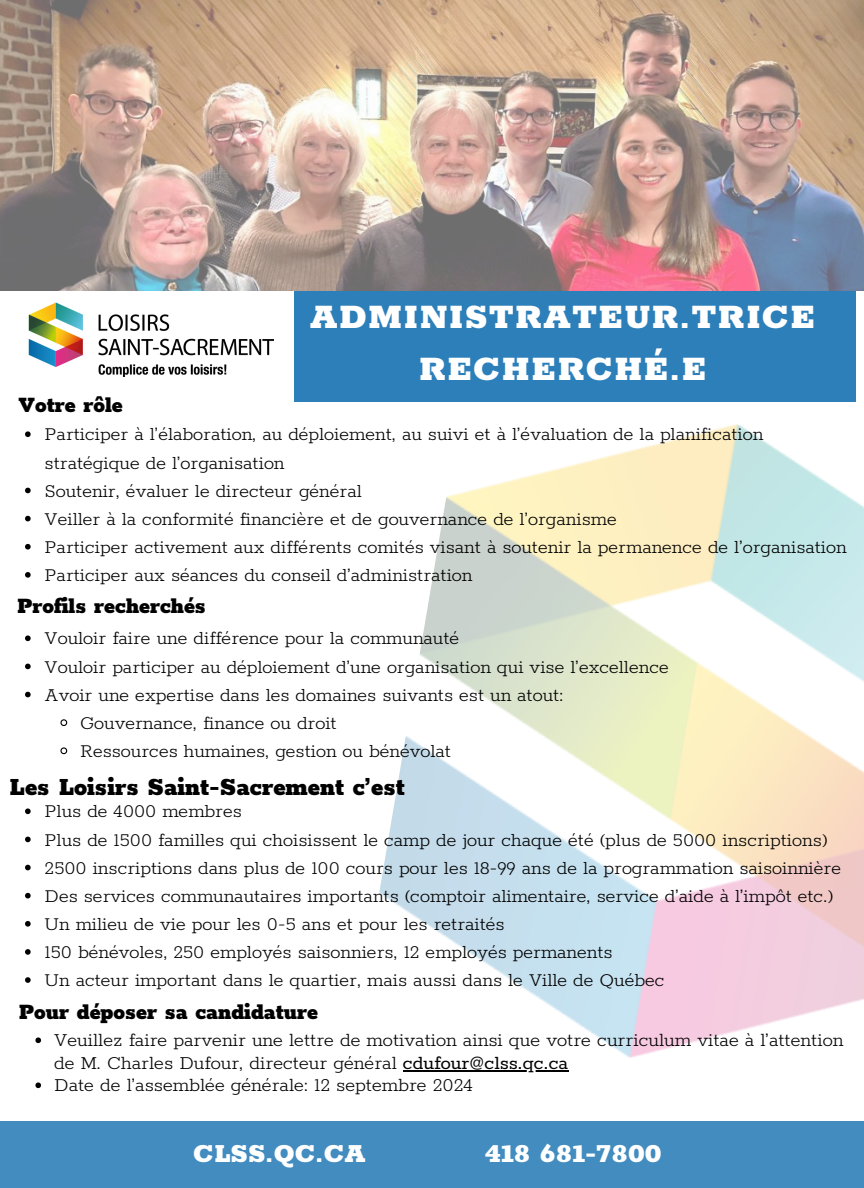
<style>
.page{position:relative;width:864px;height:1188px;background:#fff}
.page>*{position:absolute;margin:0;border:0;box-sizing:border-box;transform-origin:0 0}
.t1{font:900 37.5px/51.8px "Rokkitt";letter-spacing:.025em;color:#fff;text-align:center}
.t2{font:900 28.5px "Rokkitt";color:#fff}
.t3{font:900 27px "Rokkitt";color:#000}
.t4{font:900 24px "Rokkitt";color:#000}
.t5{font:300 21px/22.5px "Rokkitt";color:#000}
.t6{font:300 20.85px/28.2px "Rokkitt";color:#000}
.s1{font-weight:400}
</style>
<div class="page">
<img style="left:0;top:0;width:864px;height:291px">
<div style="left:294px;top:291px;width:562px;height:110px;background:#2d7fba"></div>
<img style="left:28px;top:302px;width:246px;height:74px">
<img style="left:348px;top:401px;width:516px;height:721px">
<div style="left:0;top:1122px;width:864px;height:66px;background:#428cc0"></div>
<svg style="left:25px;top:431px;width:6px;height:6px"></svg>
<svg style="left:25px;top:488px;width:6px;height:5px"></svg>
<svg style="left:25px;top:516px;width:6px;height:5px"></svg>
<svg style="left:25px;top:544px;width:6px;height:6px"></svg>
<svg style="left:25px;top:572px;width:6px;height:6px"></svg>
<svg style="left:35px;top:1037px;width:6px;height:6px"></svg>
<hr style="left:403px;top:1070px;width:165px;height:1px;background:#000">
<svg style="left:35px;top:1082px;width:6px;height:6px"></svg>
<svg style="left:25px;top:635px;width:6px;height:6px"></svg>
<svg style="left:25px;top:664px;width:6px;height:5px"></svg>
<svg style="left:25px;top:692px;width:6px;height:5px"></svg>
<svg style="left:60px;top:719px;width:8px;height:7px"></svg>
<svg style="left:60px;top:747px;width:8px;height:8px"></svg>
<svg style="left:25px;top:808px;width:6px;height:6px"></svg>
<svg style="left:25px;top:837px;width:6px;height:5px"></svg>
<svg style="left:25px;top:865px;width:6px;height:5px"></svg>
<svg style="left:25px;top:893px;width:6px;height:5px"></svg>
<svg style="left:25px;top:921px;width:6px;height:6px"></svg>
<svg style="left:25px;top:949px;width:6px;height:6px"></svg>
<svg style="left:25px;top:977px;width:6px;height:6px"></svg>
<p class="t4" style="left:19px;top:393px;width:106px">Votre rôle</p>
<p class="t1" style="left:310px;top:293px;width:507px">ADMINISTRATEUR.TRICE<br>RECHERCHÉ.E</p>
<h1 class="t6" style="left:45px;top:421px;width:720px">Participer à l’élaboration, au déploiement, au suivi et à l’évaluation de la planification stratégique de l’organisation</h1>
<p class="t6" style="left:45px;top:477px;width:319px">Soutenir, évaluer le directeur général</p>
<h4 class="t6" style="left:45px;top:506px;width:574px">Veiller à la conformité financière et de gouvernance de l’organisme</h4>
<p class="t6" style="left:45px;top:534px;width:804px">Participer activement aux différents comités visant à soutenir la permanence de l’organisation</p>
<p class="t6" style="left:45px;top:562px;width:429px">Participer aux séances du conseil d’administration</p>
<p class="t4" style="left:17px;top:593px;width:191px">Profils recherchés</p>
<p class="t6" style="left:45px;top:625px;width:416px">Vouloir faire une différence pour la communauté</p>
<h3 class="t6" style="left:45px;top:653px;width:626px">Vouloir participer au déploiement d’une organisation qui vise l’excellence</h3>
<p class="t6" style="left:45px;top:681px;width:520px">Avoir une expertise dans les domaines suivants est un atout:</p>
<p class="t6" style="left:80px;top:710px;width:258px">Gouvernance, finance ou droit</p>
<p class="t6" style="left:80px;top:738px;width:373px">Ressources humaines, gestion ou bénévolat</p>
<p class="t3" style="left:9px;top:773px;width:397px">Les Loisirs Saint-Sacrement c’est</p>
<p class="t6" style="left:45px;top:798px;width:199px">Plus de 4000 membres</p>
<p class="t6" style="left:45px;top:826px;width:784px">Plus de 1500 familles qui choisissent le camp de jour chaque été (plus de 5000 inscriptions)</p>
<p class="t6" style="left:45px;top:854px;width:798px">2500 inscriptions dans plus de 100 cours pour les 18-99 ans de la programmation saisoinnière</p>
<p class="t6" style="left:45px;top:883px;width:790px">Des services communautaires importants (comptoir alimentaire, service d’aide à l’impôt etc.)</p>
<h4 class="t6" style="left:45px;top:911px;width:462px">Un milieu de vie pour les 0-5 ans et pour les retraités</h4>
<p class="t6" style="left:45px;top:939px;width:570px">150 bénévoles, 250 employés saisonniers, 12 employés permanents</p>
<p class="t6" style="left:45px;top:967px;width:622px">Un acteur important dans le quartier, mais aussi dans le Ville de Québec</p>
<p class="t4" style="left:19px;top:999px;width:301px">Pour déposer sa candidature</p>
<h4 class="t5" style="left:54px;top:1030px;width:791px">Veuillez faire parvenir une lettre de motivation ainsi que votre curriculum vitae à l’attention de M. Charles Dufour, directeur général <span class="s1">cdufour@clss.qc.ca</span></h4>
<p class="t5" style="left:54px;top:1075px;width:420px">Date de l’assemblée générale: 12 septembre 2024</p>
<p class="t2" style="left:193px;top:1138px;width:174px">CLSS.QC.CA</p>
<p class="t2" style="left:484px;top:1138px;width:179px">418 681-7800</p>
</div>
